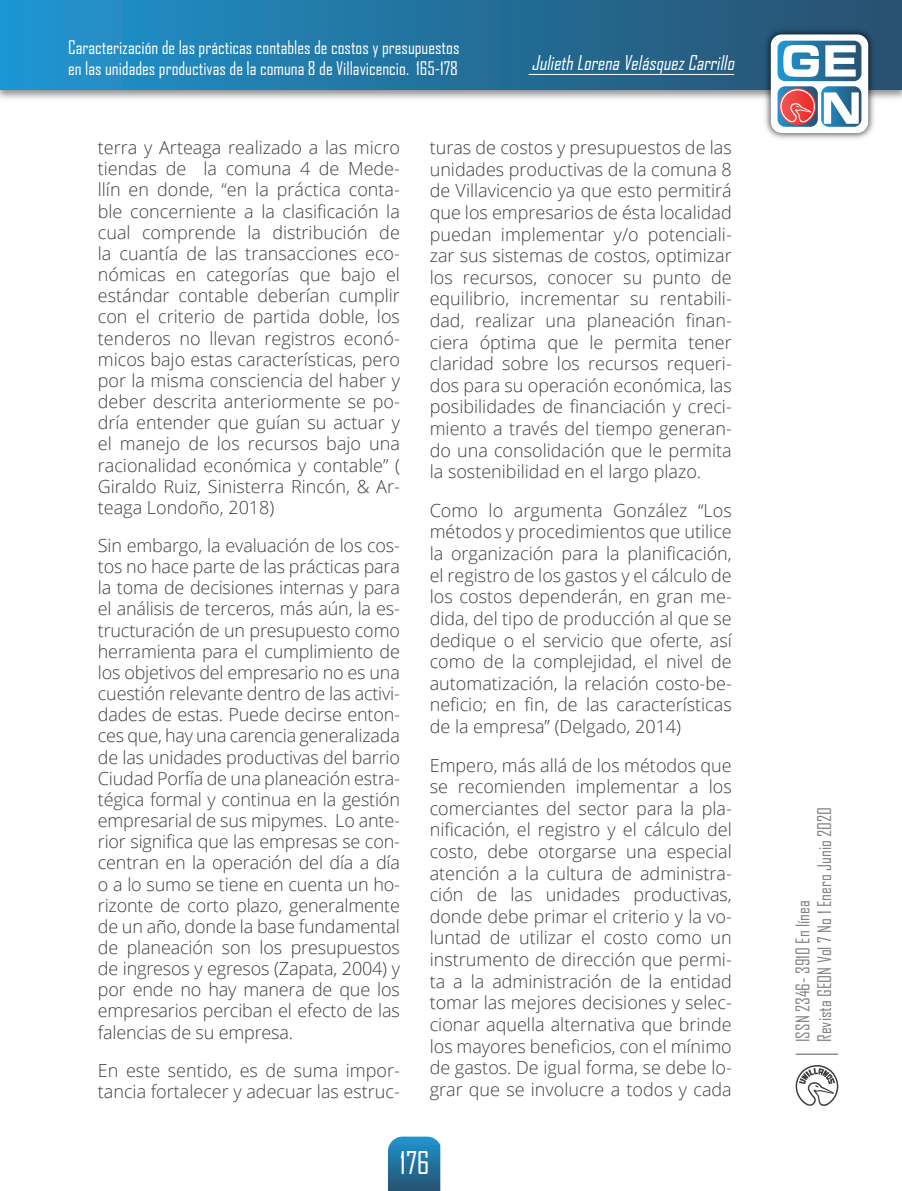
<style>
.page{position:relative;width:902px;height:1191px;background:#fff}
.page>*{position:absolute;margin:0;border:0;box-sizing:border-box;transform-origin:0 0}
.t1{font:30px "Agency FB";color:#fff}
.t2{font:italic 19.5px "Agency FB";color:#fff}
.Cuerpo_de_Texto{font:300 18px/21.1px "Open Sans";color:#3e3e3f;text-align:justify}
.t3{font:18px/21.6px "Agency FB";color:#fff}
.t4{font:18px/21.6px "Agency FB";color:#808285}
</style>
<div class="page">
<img style="left:0;top:0;width:715px;height:99px">
<svg style="left:1px;top:0;width:714px;height:89px;background:#2278a7"></svg>
<img style="left:715px;top:0;width:186px;height:139px">
<div style="left:770px;top:34px;width:98px;height:99px;background:#fdfdfd;border-radius:11px"></div>
<svg style="left:777px;top:41px;width:84px;height:86px"></svg>
<svg style="left:388px;top:1136px;width:52px;height:55px;background:#2b77a2"></svg>
<hr style="left:528px;top:74px;width:206px;height:1px;background:#fff">
<hr style="left:795px;top:1053px;width:43px;height:1px;background:#57585a">
<svg style="left:795px;top:1065px;width:43px;height:41px"></svg>
<p class="t3" style="left:68px;top:36px;width:393px">Caracterización de las prácticas contables de costos y presupuestos en las unidades productivas de la comuna 8 de Villavicencio. 165-178</p>
<p class="t2" style="left:531px;top:51px;width:208px">JuliethLorenaVelásquezCarrillo</p>
<p class="Cuerpo_de_Texto" style="left:98px;top:137px;width:303px">terra y Arteaga realizado a las micro tiendas de la comuna 4 de Mede&shy;llín en donde, “en la práctica conta&shy;ble concerniente a la clasificación la cual comprende la distribución de la cuantía de las transacciones eco&shy;nómicas en categorías que bajo el estándar contable deberían cumplir con el criterio de partida doble, los tenderos no llevan registros econó&shy;micos bajo estas características, pero por la misma consciencia del haber y deber descrita anteriormente se po&shy;dría entender que guían su actuar y el manejo de los recursos bajo una racionalidad económica y contable” ( Giraldo Ruiz, Sinisterra Rincón, &amp; Ar&shy;teaga Londoño, 2018)</p>
<p class="Cuerpo_de_Texto" style="left:98px;top:534px;width:303px">Sin embargo, la evaluación de los cos&shy;tos no hace parte de las prácticas para la toma de decisiones internas y para el análisis de terceros, más aún, la es&shy;tructuración de un presupuesto como herramienta para el cumplimiento de los objetivos del empresario no es una cuestión relevante dentro de las activi&shy;dades de estas. Puede decirse enton&shy;ces que, hay una carencia generalizada de las unidades productivas del barrio Ciudad Porfía de una planeación estra&shy;tégica formal y continua en la gestión empresarial de sus mipymes. Lo ante&shy;rior significa que las empresas se con&shy;centran en la operación del día a día o a lo sumo se tiene en cuenta un ho&shy;rizonte de corto plazo, generalmente de un año, donde la base fundamental de planeación son los presupuestos de ingresos y egresos (Zapata, 2004) y por ende no hay manera de que los empresarios perciban el efecto de las falencias de su empresa.</p>
<p class="Cuerpo_de_Texto" style="left:98px;top:1059px;width:303px">En este sentido, es de suma impor&shy;tancia fortalecer y adecuar las estruc-</p>
<p class="Cuerpo_de_Texto" style="left:429px;top:136px;width:303px;line-height:21.6px">turas de costos y presupuestos de las unidades productivas de la comuna 8 de Villavicencio ya que esto permitirá que los empresarios de ésta localidad puedan implementar y/o potenciali&shy;zar sus sistemas de costos, optimizar los recursos, conocer su punto de equilibrio, incrementar su rentabili&shy;dad, realizar una planeación finan&shy;ciera óptima que le permita tener claridad sobre los recursos requeri&shy;dos para su operación económica, las posibilidades de financiación y creci&shy;miento a través del tiempo generan&shy;do una consolidación que le permita la sostenibilidad en el largo plazo.</p>
<p class="Cuerpo_de_Texto" style="left:429px;top:499px;width:303px;line-height:21.6px">Como lo argumenta González “Los métodos y procedimientos que utilice la organización para la planificación, el registro de los gastos y el cálculo de los costos dependerán, en gran me&shy;dida, del tipo de producción al que se dedique o el servicio que oferte, así como de la complejidad, el nivel de automatización, la relación costo-be&shy;neficio; en fin, de las características de la empresa” (Delgado, 2014)</p>
<p class="Cuerpo_de_Texto" style="left:429px;top:753px;width:303px;line-height:21.6px">Empero, más allá de los métodos que se recomienden implementar a los comerciantes del sector para la pla&shy;nificación, el registro y el cálculo del costo, debe otorgarse una especial atención a la cultura de administra&shy;ción de las unidades productivas, donde debe primar el criterio y la vo&shy;luntad de utilizar el costo como un instrumento de dirección que permi&shy;ta a la administración de la entidad tomar las mejores decisiones y selec&shy;cionar aquella alternativa que brinde los mayores beneficios, con el mínimo de gastos. De igual forma, se debe lo&shy;grar que se involucre a todos y cada</p>
<h1 class="t1" style="left:400px;top:1144px;width:31px">176</h1>
<p class="t4" style="left:791px;top:1042px;width:236px;rotate:-90deg">ISSN 2346- 3910 En línea<br>Revista GEON Vol 7 No 1 Enero Junio 2020</p>
</div>
